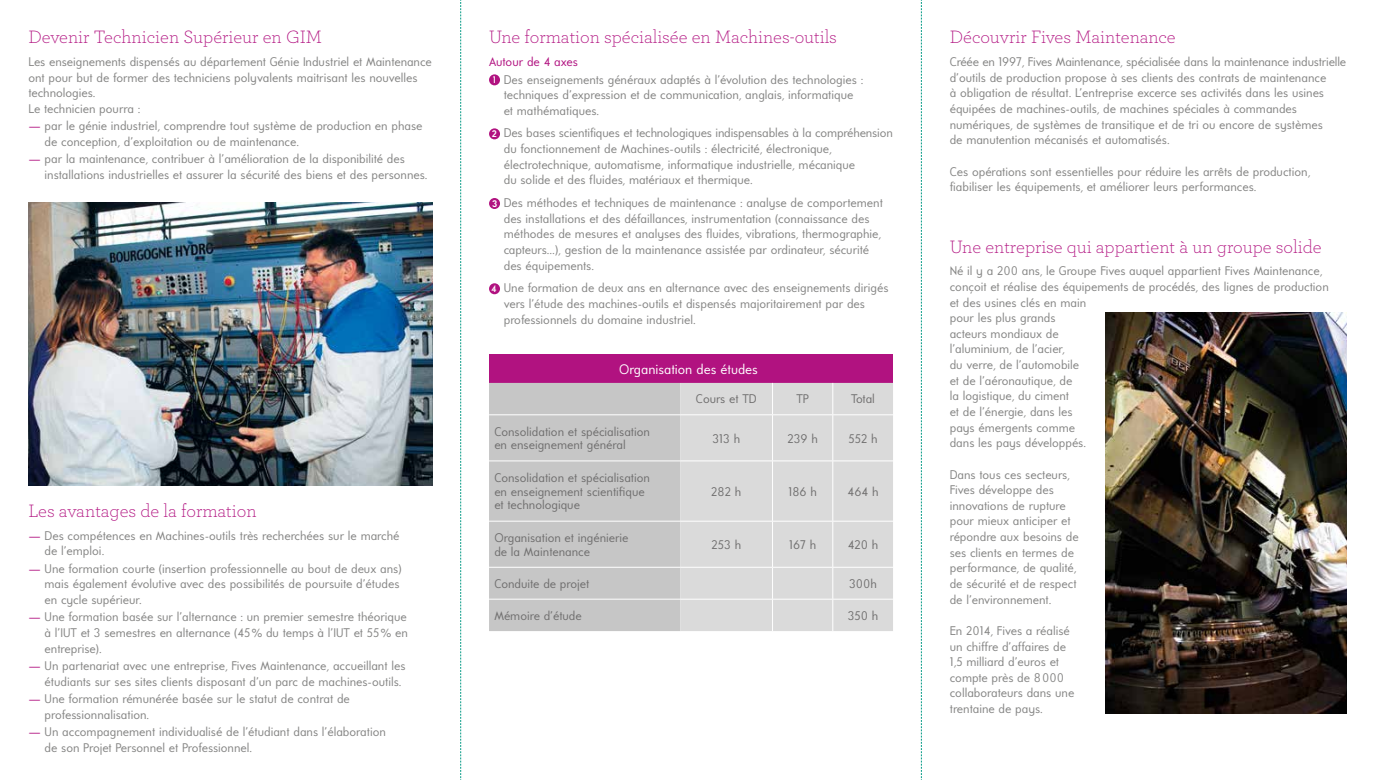
<style>
.page{position:relative;width:1375px;height:780px;background:#fff}
.page>*{position:absolute;margin:0;border:0;box-sizing:border-box;transform-origin:0 0}
.t1{font:300 18.75px "Archer";color:#b11280}
.t2{font:13.75px "Universalis ADF Std";color:#fff}
.t3{font:12.5px/15.6px "Universalis ADF Std";color:#858584}
.t4{font:12.5px/13.8px "Universalis ADF Std";color:#706f6f}
.s1{color:#b11280}
.s2{font-weight:700;font-size:9.62px;color:#fff}
</style>
<div class="page">
<img style="left:28px;top:202px;width:404px;height:283px">
<div style="left:489px;top:354px;width:404px;height:29px;background:#b11280"></div>
<div style="left:489px;top:383px;width:191px;height:248px;background:#c6c6c6"></div>
<div style="left:680px;top:383px;width:213px;height:248px;background:#dadada"></div>
<hr style="left:489px;top:414px;width:191px;height:1px;background:#fff">
<hr style="left:489px;top:460px;width:191px;height:1px;background:#fff">
<hr style="left:489px;top:521px;width:191px;height:1px;background:#fff">
<hr style="left:489px;top:567px;width:191px;height:1px;background:#fff">
<hr style="left:489px;top:599px;width:191px;height:1px;background:#fff">
<hr style="left:772px;top:383px;width:1px;height:31px;background:#fff">
<hr style="left:832px;top:383px;width:1px;height:31px;background:#fff">
<hr style="left:680px;top:414px;width:92px;height:1px;background:#fff">
<hr style="left:772px;top:414px;width:61px;height:1px;background:#fff">
<hr style="left:772px;top:415px;width:1px;height:45px;background:#fff">
<hr style="left:833px;top:414px;width:60px;height:1px;background:#fff">
<hr style="left:832px;top:415px;width:1px;height:45px;background:#fff">
<hr style="left:680px;top:460px;width:92px;height:1px;background:#fff">
<hr style="left:772px;top:460px;width:61px;height:1px;background:#fff">
<hr style="left:772px;top:461px;width:1px;height:60px;background:#fff">
<hr style="left:833px;top:460px;width:60px;height:1px;background:#fff">
<hr style="left:832px;top:461px;width:1px;height:60px;background:#fff">
<hr style="left:680px;top:521px;width:92px;height:1px;background:#fff">
<hr style="left:772px;top:521px;width:61px;height:1px;background:#fff">
<hr style="left:772px;top:521px;width:1px;height:46px;background:#fff">
<hr style="left:833px;top:521px;width:60px;height:1px;background:#fff">
<hr style="left:832px;top:521px;width:1px;height:46px;background:#fff">
<hr style="left:680px;top:567px;width:92px;height:1px;background:#fff">
<hr style="left:772px;top:567px;width:61px;height:1px;background:#fff">
<hr style="left:772px;top:567px;width:1px;height:32px;background:#fff">
<hr style="left:833px;top:567px;width:60px;height:1px;background:#fff">
<hr style="left:832px;top:567px;width:1px;height:32px;background:#fff">
<hr style="left:680px;top:599px;width:92px;height:1px;background:#fff">
<hr style="left:772px;top:599px;width:61px;height:1px;background:#fff">
<hr style="left:772px;top:599px;width:1px;height:32px;background:#fff">
<hr style="left:833px;top:599px;width:60px;height:1px;background:#fff">
<hr style="left:832px;top:599px;width:1px;height:32px;background:#fff">
<div style="left:489px;top:74px;width:11px;height:11px;background:#b11280;border-radius:50%"></div>
<div style="left:489px;top:128px;width:11px;height:11px;background:#b11280;border-radius:50%"></div>
<div style="left:489px;top:198px;width:11px;height:11px;background:#b11280;border-radius:50%"></div>
<div style="left:489px;top:283px;width:11px;height:11px;background:#b11280;border-radius:50%"></div>
<img style="left:1106px;top:312px;width:240px;height:401px">
<svg style="left:921px;top:0;width:1px;height:780px"></svg>
<svg style="left:460px;top:0;width:1px;height:780px"></svg>
<h1 class="t1" style="left:28px;top:25px;width:295px">Devenir Technicien Supérieur en GIM</h1>
<p class="t3" style="left:28px;top:54px;width:405px">Les enseignements dispensés au département Génie Industriel et Maintenance ont pour but de former des techniciens polyvalents maitrisant les nouvelles technologies.<br>Le technicien pourra :</p>
<p class="t3" style="left:45px;top:118px;width:379px;text-indent:-16px"><span class="s1">—</span> par le génie industriel, comprendre tout système de production en phase de conception, d’exploitation ou de maintenance.</p>
<p class="t3" style="left:45px;top:151px;width:384px;text-indent:-16px"><span class="s1">—</span> par la maintenance, contribuer à l’amélioration de la disponibilité des installations industrielles et assurer la sécurité des biens et des personnes.</p>
<h1 class="t1" style="left:28px;top:498px;width:230px">Les avantages de la formation</h1>
<p class="t3" style="left:45px;top:527px;width:356px;text-indent:-16px"><span class="s1">—</span> Des compétences en Machines-outils très recherchées sur le marché de l’emploi.</p>
<p class="t3" style="left:45px;top:560px;width:358px;text-indent:-16px"><span class="s1">—</span> Une formation courte (insertion professionnelle au bout de deux ans) mais également évolutive avec des possibilités de poursuite d’études en cycle supérieur.</p>
<p class="t3" style="left:45px;top:608px;width:365px;text-align:justify;text-indent:-16px"><span class="s1">—</span> Une formation basée sur l’alternance : un premier semestre théorique à l’IUT et 3 semestres en alternance (45 % du temps à l’IUT et 55 % en entreprise).</p>
<p class="t3" style="left:45px;top:657px;width:362px;text-indent:-16px"><span class="s1">—</span> Un partenariat avec une entreprise, Fives Maintenance, accueillant les étudiants sur ses sites clients disposant d’un parc de machines-outils.</p>
<p class="t3" style="left:45px;top:690px;width:307px;text-indent:-16px"><span class="s1">—</span> Une formation rémunérée basée sur le statut de contrat de professionnalisation.</p>
<p class="t3" style="left:45px;top:723px;width:343px;text-indent:-16px"><span class="s1">—</span> Un accompagnement individualisé de l’étudiant dans l’élaboration de son Projet Personnel et Professionnel.</p>
<h1 class="t1" style="left:489px;top:25px;width:349px">Une formation spécialisée en Machines-outils</h1>
<p class="t3" style="left:493px;top:53px;width:372px;line-height:17.4px;text-indent:-4px"><span class="s1">Autour de 4 axes<br></span><span class="s2">1</span> Des enseignements généraux adaptés à l’évolution des technologies :</p>
<p class="t3" style="left:504px;top:87px;width:351px">techniques d’expression et de communication, anglais, informatique et mathématiques.</p>
<p class="t3" style="left:504px;top:125px;width:390px;text-indent:-12px"><span class="s2">2</span> Des bases scientifiques et technologiques indispensables à la compréhension du fonctionnement de Machines-outils : électricité, électronique, électrotechnique, automatisme, informatique industrielle, mécanique<br>du solide et des fluides, matériaux et thermique.</p>
<p class="t3" style="left:504px;top:195px;width:381px;text-indent:-12px"><span class="s2">3</span> Des méthodes et techniques de maintenance : analyse de comportement des installations et des défaillances, instrumentation (connaissance des méthodes de mesures et analyses des fluides, vibrations, thermographie, capteurs…), gestion de la maintenance assistée par ordinateur, sécurité des équipements.</p>
<p class="t3" style="left:504px;top:280px;width:386px;text-indent:-12px"><span class="s2">4</span> Une formation de deux ans en alternance avec des enseignements dirigés vers l’étude des machines-outils et dispensés majoritairement par des professionnels du domaine industriel.</p>
<p class="t2" style="left:619px;top:360px;width:140px">Organisation des études</p>
<p class="t4" style="left:696px;top:392px;width:62px">Cours et TD</p>
<p class="t4" style="left:796px;top:392px;width:14px">TP</p>
<p class="t4" style="left:851px;top:392px;width:25px">Total</p>
<p class="t4" style="left:494px;top:424px;width:157px">Consolidation et spécialisation en enseignement général</p>
<p class="t4" style="left:712px;top:431px;width:29px">313 h</p>
<p class="t4" style="left:787px;top:431px;width:32px">239 h</p>
<p class="t4" style="left:848px;top:431px;width:31px">552 h</p>
<p class="t4" style="left:494px;top:470px;width:157px">Consolidation et spécialisation en enseignement scientifique et technologique</p>
<p class="t4" style="left:711px;top:484px;width:32px">282 h</p>
<p class="t4" style="left:788px;top:484px;width:30px">186 h</p>
<p class="t4" style="left:848px;top:484px;width:32px">464 h</p>
<p class="t4" style="left:494px;top:530px;width:136px">Organisation et ingénierie de la Maintenance</p>
<p class="t4" style="left:711px;top:537px;width:31px">253 h</p>
<p class="t4" style="left:789px;top:537px;width:29px">167 h</p>
<p class="t4" style="left:848px;top:537px;width:32px">420 h</p>
<p class="t4" style="left:494px;top:576px;width:96px">Conduite de projet</p>
<p class="t4" style="left:849px;top:576px;width:29px">300h</p>
<p class="t4" style="left:494px;top:608px;width:89px">Mémoire d’étude</p>
<p class="t4" style="left:848px;top:608px;width:32px">350 h</p>
<h1 class="t1" style="left:950px;top:25px;width:228px">Découvrir Fives Maintenance</h1>
<p class="t3" style="left:950px;top:54px;width:398px">Créée en 1997, Fives Maintenance, spécialisée dans la maintenance industrielle d’outils de production propose à ses clients des contrats de maintenance<br>à obligation de résultat. L’entreprise excerce ses activités dans les usines équipées de machines-outils, de machines spéciales à commandes numériques, de systèmes de transitique et de tri ou encore de systèmes<br>de manutention mécanisés et automatisés.</p>
<p class="t3" style="left:950px;top:163px;width:362px">Ces opérations sont essentielles pour réduire les arrêts de production, fiabiliser les équipements, et améliorer leurs performances.</p>
<h1 class="t1" style="left:950px;top:234px;width:373px">Une entreprise qui appartient à un groupe solide</h1>
<p class="t3" style="left:950px;top:263px;width:381px">Né il y a 200 ans, le Groupe Fives auquel appartient Fives Maintenance, conçoit et réalise des équipements de procédés, des lignes de production et des usines clés en main<br>pour les plus grands<br>acteurs mondiaux de<br>l’aluminium, de l’acier,<br>du verre, de l’automobile<br>et de l’aéronautique, de<br>la logistique, du ciment<br>et de l’énergie, dans les<br>pays émergents comme<br>dans les pays développés.</p>
<p class="t3" style="left:950px;top:466px;width:130px">Dans tous ces secteurs,<br>Fives développe des innovations de rupture pour mieux anticiper et répondre aux besoins de ses clients en termes de performance, de qualité, de sécurité et de respect de l’environnement.</p>
<p class="t3" style="left:950px;top:622px;width:126px">En 2014, Fives a réalisé un chiffre d’affaires de<br>1,5 milliard d’euros et compte près de 8 000 collaborateurs dans une trentaine de pays.</p>
</div>
